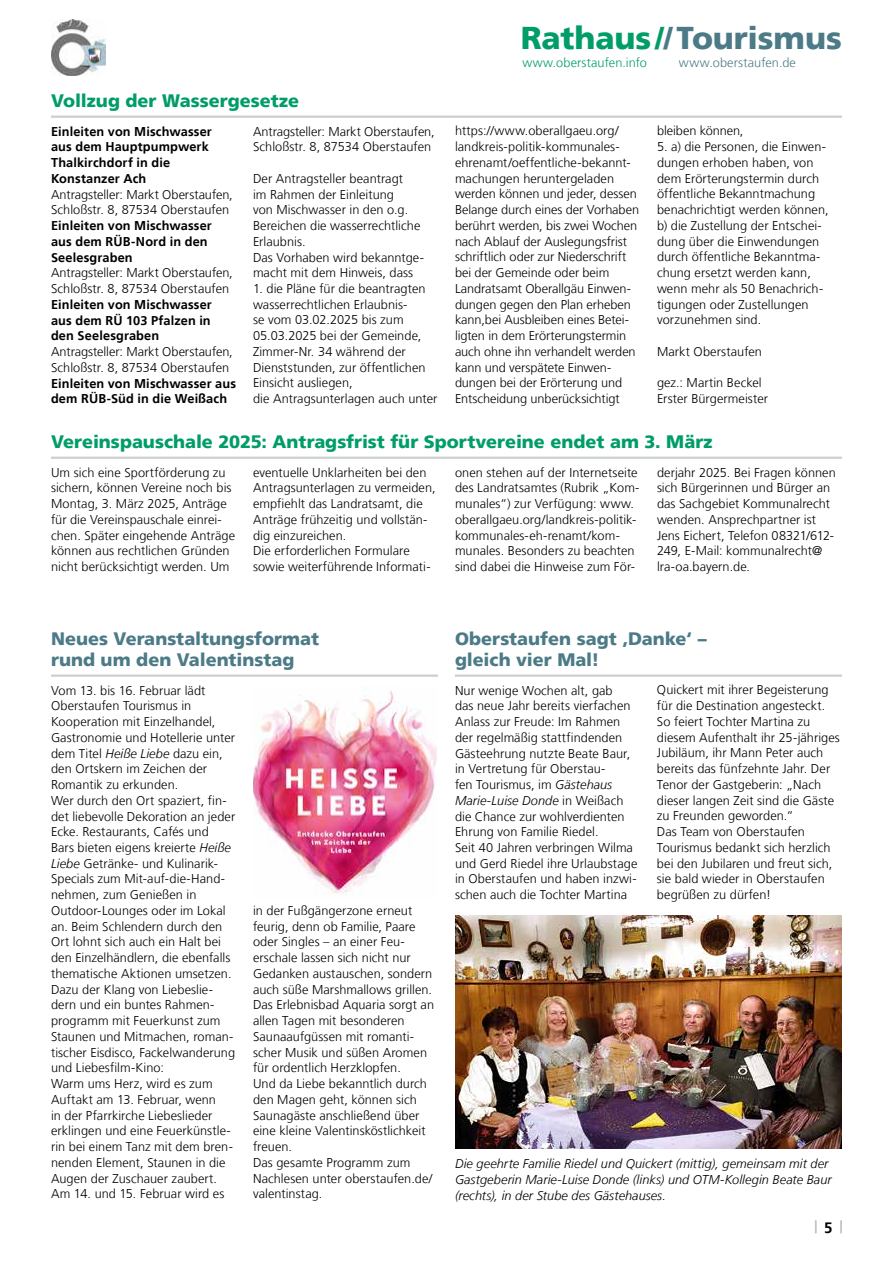
<style>
.page{position:relative;width:893px;height:1263px;background:#fff}
.page>*{position:absolute;margin:0;border:0;box-sizing:border-box;transform-origin:0 0}
.t1{font:900 31.5px "Frutiger LT";letter-spacing:-.005em;color:#4c7b87}
.t2{font:900 18px "Frutiger LT";color:#009d69}
.t3{font:900 18px/21px "Frutiger LT";color:#4c7b87}
.t4{font:700 15px "Frutiger LT";color:#000}
.t5{font:300 12.75px/15.8px "Frutiger LT";letter-spacing:.005em;color:#000}
.t6{font:700 12.75px/15.8px "Frutiger LT";letter-spacing:.01em;color:#000}
.t7{font:italic 300 12.75px/15.8px "Frutiger LT";letter-spacing:.005em;color:#000}
.t8{font:300 12.75px "Frutiger LT";letter-spacing:.005em;color:#009d69}
.t9{font:300 12.75px "Frutiger LT";letter-spacing:.01em;color:#4c7b87}
.s1{color:#009d69}
.s2{font-style:italic}
</style>
<div class="page">
<svg style="left:815px;top:1220px;width:1px;height:13px"></svg>
<svg style="left:840px;top:1220px;width:2px;height:13px"></svg>
<img style="left:51px;top:20px;width:54px;height:55px">
<hr style="left:51px;top:457px;width:791px;height:2px;background:#cecfcf">
<hr style="left:51px;top:116px;width:791px;height:2px;background:#cecfcf">
<hr style="left:51px;top:674px;width:387px;height:3px;background:#cecfcf">
<img style="left:253px;top:686px;width:184px;height:209px">
<hr style="left:455px;top:674px;width:387px;height:3px;background:#cecfcf">
<img style="left:455px;top:915px;width:387px;height:233px">
<h2 class="t2" style="left:51px;top:90px;width:249px">Vollzug der Wassergesetze</h2>
<p class="t6" style="left:51px;top:123px;width:162px">Einleiten von Mischwasser aus dem Hauptpumpwerk<br>Thalkirchdorf in die<br>Konstanzer Ach</p>
<p class="t5" style="left:51px;top:186px;width:183px">Antragsteller: Markt Oberstaufen,<br>Schloßstr. 8, 87534 Oberstaufen</p>
<p class="t6" style="left:51px;top:218px;width:162px">Einleiten von Mischwasser aus dem RÜB-Nord in den<br>Seelesgraben</p>
<p class="t5" style="left:51px;top:265px;width:183px">Antragsteller: Markt Oberstaufen,<br>Schloßstr. 8, 87534 Oberstaufen</p>
<p class="t6" style="left:51px;top:297px;width:162px;text-align:justify">Einleiten von Mischwasser aus dem RÜ 103 Pfalzen in den Seelesgraben</p>
<p class="t5" style="left:51px;top:344px;width:183px">Antragsteller: Markt Oberstaufen,<br>Schloßstr. 8, 87534 Oberstaufen</p>
<p class="t6" style="left:51px;top:375px;width:186px">Einleiten von Mischwasser aus dem RÜB-Süd in die Weißach</p>
<p class="t5" style="left:253px;top:123px;width:183px">Antragsteller: Markt Oberstaufen,<br>Schloßstr. 8, 87534 Oberstaufen</p>
<p class="t5" style="left:253px;top:171px;width:173px">Der Antragsteller beantragt<br>im Rahmen der Einleitung<br>von Mischwasser in den o.g.<br>Bereichen die wasserrechtliche<br>Erlaubnis.<br>Das Vorhaben wird bekanntge&shy;macht mit dem Hinweis, dass</p>
<p class="t5" style="left:253px;top:281px;width:186px">1. die Pläne für die beantragten wasserrechtlichen Erlaubnis-<br>se vom 03.02.2025 bis zum<br>05.03.2025 bei der Gemeinde,<br>Zimmer-Nr. 34 während der<br>Dienststunden, zur öffentlichen<br>Einsicht ausliegen,<br>die Antragsunterlagen auch unter</p>
<h1 class="t1" style="left:521px;top:19px;width:323px"><span class="s1">Rathaus/</span>/Tourismus</h1>
<p class="t8" style="left:522px;top:56px;width:126px">www.oberstaufen.info</p>
<p class="t9" style="left:679px;top:56px;width:119px">www.oberstaufen.de</p>
<p class="t5" style="left:455px;top:123px;width:186px">https://www.oberallgaeu.org/ landkreis-politik-kommunales&shy;ehrenamt/oeffentliche-bekannt&shy;machungen heruntergeladen werden können und jeder, dessen<br>Belange durch eines der Vorhaben berührt werden, bis zwei Wochen nach Ablauf der Auslegungsfrist schriftlich oder zur Niederschrift bei der Gemeinde oder beim<br>Landratsamt Oberallgäu Einwen&shy;dungen gegen den Plan erheben kann,bei Ausbleiben eines Betei&shy;ligten in dem Erörterungstermin auch ohne ihn verhandelt werden kann und verspätete Einwen&shy;dungen bei der Erörterung und<br>Entscheidung unberücksichtigt</p>
<p class="t5" style="left:657px;top:123px;width:88px">bleiben können,</p>
<p class="t5" style="left:657px;top:139px;width:173px">5. a) die Personen, die Einwen&shy;dungen erhoben haben, von dem Erörterungstermin durch öffentliche Bekanntmachung benachrichtigt werden können, b) die Zustellung der Entschei&shy;dung über die Einwendungen durch öffentliche Bekanntma&shy;chung ersetzt werden kann, wenn mehr als 50 Benachrich&shy;tigungen oder Zustellungen vorzunehmen sind.</p>
<p class="t5" style="left:657px;top:344px;width:107px">Markt Oberstaufen</p>
<p class="t5" style="left:657px;top:375px;width:113px">gez.: Martin Beckel<br>Erster Bürgermeister</p>
<h2 class="t2" style="left:51px;top:431px;width:663px">Vereinspauschale 2025: Antragsfrist für Sportvereine endet am 3. März</h2>
<p class="t5" style="left:51px;top:464px;width:186px">Um sich eine Sportförderung zu sichern, können Vereine noch bis<br>Montag, 3. März 2025, Anträge für die Vereinspauschale einrei&shy;chen. Später eingehende Anträge können aus rechtlichen Gründen nicht berücksichtigt werden. Um</p>
<p class="t5" style="left:253px;top:464px;width:184px">eventuelle Unklarheiten bei den<br>Antragsunterlagen zu vermeiden, empfiehlt das Landratsamt, die<br>Anträge frühzeitig und vollstän&shy;dig einzureichen.<br>Die erforderlichen Formulare sowie weiterführende Informati-</p>
<p class="t5" style="left:455px;top:464px;width:186px">onen stehen auf der Internetseite des Landratsamtes (Rubrik „Kom&shy;munales“) zur Verfügung: www. oberallgaeu.org/landkreis-politik&shy;kommunales-eh-renamt/kom&shy;munales. Besonders zu beachten sind dabei die Hinweise zum För-</p>
<p class="t5" style="left:657px;top:464px;width:180px">derjahr 2025. Bei Fragen können sich Bürgerinnen und Bürger an das Sachgebiet Kommunalrecht wenden. Ansprechpartner ist<br>Jens Eichert, Telefon 08321/612-<br>249, E-Mail: kommunalrecht@ lra-oa.bayern.de.</p>
<h2 class="t3" style="left:51px;top:628px;width:269px">Neues Veranstaltungsformat rund um den Valentinstag</h2>
<p class="t5" style="left:51px;top:682px;width:186px">Vom 13. bis 16. Februar lädt<br>Oberstaufen Tourismus in<br>Kooperation mit Einzelhandel,<br>Gastronomie und Hotellerie unter dem Titel <span class="s2">Heiße Liebe</span> dazu ein, den Ortskern im Zeichen der<br>Romantik zu erkunden.<br>Wer durch den Ort spaziert, fin&shy;det liebevolle Dekoration an jeder<br>Ecke. Restaurants, Cafés und<br>Bars bieten eigens kreierte <span class="s2">Heiße<br>Liebe</span> Getränke- und Kulinarik-<br>Specials zum Mit-auf-die-Hand&shy;nehmen, zum Genießen in<br>Outdoor-Lounges oder im Lokal an. Beim Schlendern durch den<br>Ort lohnt sich auch ein Halt bei den Einzelhändlern, die ebenfalls thematische Aktionen umsetzen.<br>Dazu der Klang von Liebeslie&shy;dern und ein buntes Rahmen&shy;programm mit Feuerkunst zum<br>Staunen und Mitmachen, roman&shy;tischer Eisdisco, Fackelwanderung und Liebesfilm-Kino:<br>Warm ums Herz, wird es zum<br>Auftakt am 13. Februar, wenn<br>in der Pfarrkirche Liebeslieder erklingen und eine Feuerkünstle&shy;rin bei einem Tanz mit dem bren&shy;nenden Element, Staunen in die<br>Augen der Zuschauer zaubert.<br>Am 14. und 15. Februar wird es</p>
<p class="t5" style="left:253px;top:903px;width:183px">in der Fußgängerzone erneut feurig, denn ob Familie, Paare oder Singles – an einer Feu&shy;erschale lassen sich nicht nur<br>Gedanken austauschen, sondern auch süße Marshmallows grillen.<br>Das Erlebnisbad Aquaria sorgt an allen Tagen mit besonderen<br>Saunaaufgüssen mit romanti&shy;scher Musik und süßen Aromen für ordentlich Herzklopfen.<br>Und da Liebe bekanntlich durch den Magen geht, können sich<br>Saunagäste anschließend über eine kleine Valentinsköstlichkeit freuen.<br>Das gesamte Programm zum<br>Nachlesen unter oberstaufen.de/ valentinstag.</p>
<h2 class="t3" style="left:455px;top:628px;width:253px">Oberstaufen sagt ‚Danke‘ – gleich vier Mal!</h2>
<p class="t5" style="left:455px;top:682px;width:184px">Nur wenige Wochen alt, gab<br>das neue Jahr bereits vierfachen<br>Anlass zur Freude: Im Rahmen der regelmäßig stattfindenden<br>Gästeehrung nutzte Beate Baur, in Vertretung für Oberstau-<br>fen Tourismus, im <span class="s2">Gästehaus<br>Marie-Luise Donde</span> in Weißach die Chance zur wohlverdienten<br>Ehrung von Familie Riedel.<br>Seit 40 Jahren verbringen Wilma und Gerd Riedel ihre Urlaubstage in Oberstaufen und haben inzwi&shy;schen auch die Tochter Martina</p>
<p class="t5" style="left:657px;top:682px;width:184px">Quickert mit ihrer Begeisterung für die Destination angesteckt.<br>So feiert Tochter Martina zu diesem Aufenthalt ihr 25-jähriges<br>Jubiläum, ihr Mann Peter auch bereits das fünfzehnte Jahr. Der<br>Tenor der Gastgeberin: „Nach dieser langen Zeit sind die Gäste zu Freunden geworden.“<br>Das Team von Oberstaufen<br>Tourismus bedankt sich herzlich bei den Jubilaren und freut sich, sie bald wieder in Oberstaufen begrüßen zu dürfen!</p>
<p class="t7" style="left:455px;top:1156px;width:378px">Die geehrte Familie Riedel und Quickert (mittig), gemeinsam mit der<br>Gastgeberin Marie-Luise Donde (links) und OTM-Kollegin Beate Baur (rechts), in der Stube des Gästehauses.</p>
<p class="t4" style="left:824px;top:1218px;width:10px">5</p>
</div>
